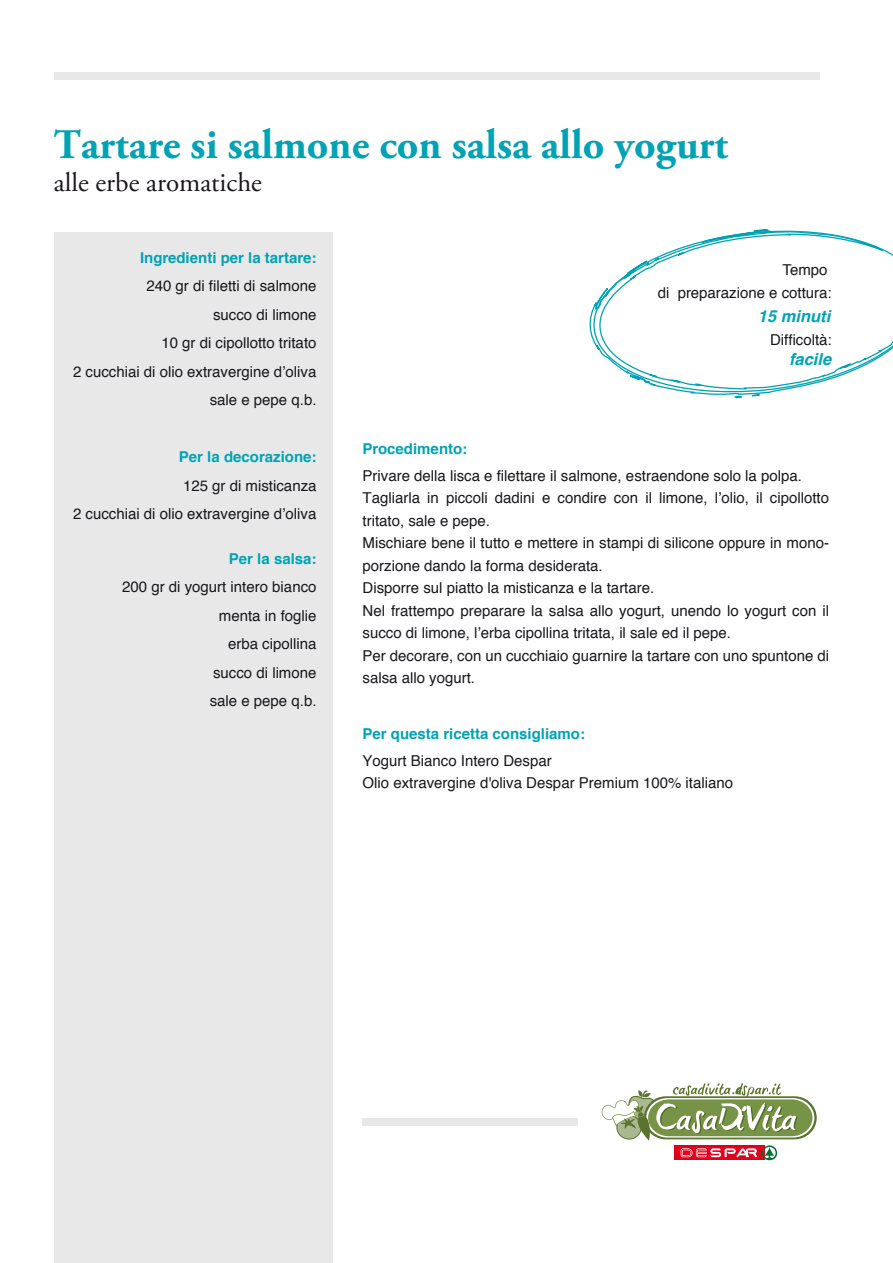
<style>
.page{position:relative;width:893px;height:1263px;background:#fff}
.page>*{position:absolute;margin:0;border:0;box-sizing:border-box;transform-origin:0 0}
.t1{font:700 42px "Adobe Garamond Pro";color:#00a3b4}
.t2{font:27px "Adobe Garamond Pro";color:#1a171c}
.t3{font:italic 700 16.5px "Helvetica";color:#00a3b4}
.t4{font:15px/22.5px "Helvetica";color:#1a171c;text-align:right}
.t5{font:700 15px "Helvetica";color:#00a3b4}
</style>
<div class="page">
<div style="left:54px;top:232px;width:279px;height:1031px;background:#e8e8e9"></div>
<svg style="left:590px;top:232px;width:303px;height:163px"></svg>
<svg style="left:727px;top:229px;width:89px;height:5px"></svg>
<svg style="left:626px;top:259px;width:23px;height:16px"></svg>
<svg style="left:594px;top:361px;width:65px;height:27px"></svg>
<svg style="left:732px;top:393px;width:29px;height:6px"></svg>
<div style="left:363px;top:1118px;width:215px;height:8px;background:#e8e8e9"></div>
<div style="left:54px;top:72px;width:766px;height:7px;background:#e8e8e9"></div>
<svg style="left:601px;top:1083px;width:216px;height:77px"></svg>
<h1 class="t1" style="left:54px;top:121px;width:676px">Tartare si salmone con salsa allo yogurt</h1>
<h2 class="t2" style="left:54px;top:166px;width:210px">alle erbe aromatiche</h2>
<p class="t5" style="left:140px;top:246px;width:178px">Ingredienti per la tartare:</p>
<p class="t4" style="left:73px;top:272px;width:245px;line-height:28.5px">240 gr di filetti di salmone<br>succo di limone<br>10 gr di cipollotto tritato<br>2 cucchiai di olio extravergine d’oliva sale e pepe q.b.</p>
<p class="t5" style="left:179px;top:445px;width:139px">Per la decorazione:</p>
<p class="t4" style="left:73px;top:472px;width:245px;line-height:28.5px">125 gr di misticanza<br>2 cucchiai di olio extravergine d’oliva</p>
<p class="t5" style="left:229px;top:547px;width:89px">Per la salsa:</p>
<p class="t4" style="left:122px;top:573px;width:196px;line-height:28.5px">200 gr di yogurt intero bianco menta in foglie<br>erba cipollina<br>succo di limone<br>sale e pepe q.b.</p>
<p class="t5" style="left:363px;top:437px;width:106px">Procedimento:</p>
<p class="t4" style="left:658px;top:259px;width:175px;line-height:23.4px">Tempo<br>di preparazione e cottura:</p>
<p class="t3" style="left:758px;top:302px;width:74px">15 minuti</p>
<p class="t4" style="left:770px;top:329px;width:63px">Difficoltà:</p>
<p class="t3" style="left:789px;top:346px;width:44px">facile</p>
<p class="t4" style="left:363px;top:465px;width:468px;text-align:left">Privare della lisca e filettare il salmone, estraendone solo la polpa.<br>Tagliarla in piccoli dadini e condire con il limone, l’olio, il cipollotto tritato, sale e pepe.<br>Mischiare bene il tutto e mettere in stampi di silicone oppure in mono&shy;porzione dando la forma desiderata.<br>Disporre sul piatto la misticanza e la tartare.<br>Nel frattempo preparare la salsa allo yogurt, unendo lo yogurt con il succo di limone, l’erba cipollina tritata, il sale ed il pepe.<br>Per decorare, con un cucchiaio guarnire la tartare con uno spuntone di salsa allo yogurt.</p>
<p class="t5" style="left:363px;top:722px;width:224px">Per questa ricetta consigliamo:</p>
<p class="t4" style="left:363px;top:750px;width:372px;text-align:left">Yogurt Bianco Intero Despar<br>Olio extravergine d'oliva Despar Premium 100% italiano</p>
</div>
